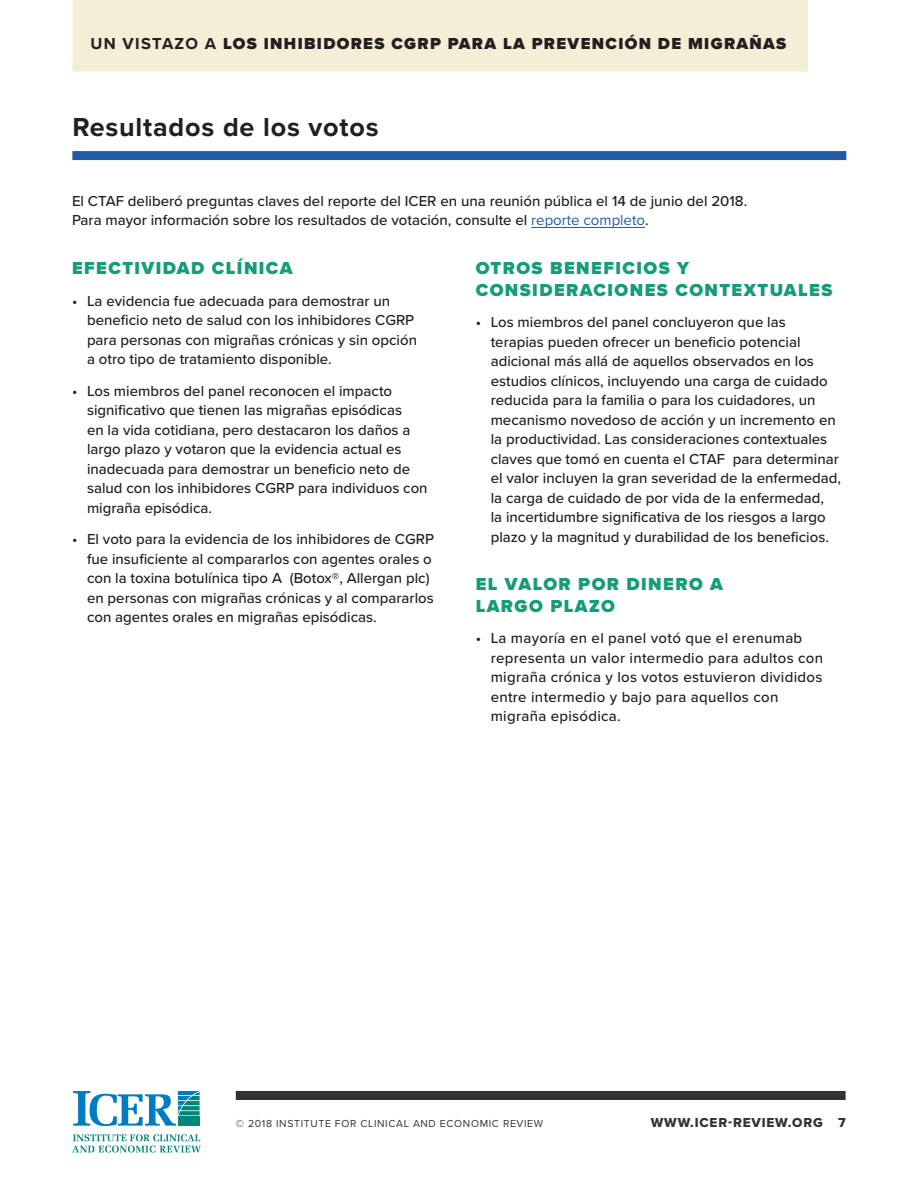
<style>
.page{position:relative;width:918px;height:1188px;background:#fff}
.page>*{position:absolute;margin:0;border:0;box-sizing:border-box;transform-origin:0 0}
.Header1{font:700 27px "Proxima Nova";letter-spacing:.03em;color:#231f20}
.header_2b{font:900 18px/21.6px "Proxima Nova";letter-spacing:.08em;color:#159d78}
.t1{font:900 16.5px "Proxima Nova";letter-spacing:.08em;color:#231f20}
.Body{font:500 15px/19.5px "Proxima Nova";color:#231f20}
.Body-2{font:500 15px/19.5px "Proxima Nova";letter-spacing:.02em;color:#231f20}
.t2{font:13.5px "Proxima Nova Extrabld";letter-spacing:.06em;color:#323332}
.t3{font:10.5px "Proxima Nova";letter-spacing:.06em;color:#323332}
.s1{font-weight:700}
.s2{font-weight:400;color:#245ba8}
</style>
<div class="page">
<div style="left:236px;top:1091px;width:610px;height:9px;background:#323332"></div>
<div style="left:72px;top:0;width:736px;height:72px;background:#f4eed6"></div>
<svg style="left:72px;top:1134px;width:129px;height:18px"></svg>
<svg style="left:73px;top:1091px;width:127px;height:35px"></svg>
<div style="left:72px;top:151px;width:774px;height:9px;background:#245ba8"></div>
<hr style="left:531px;top:227px;width:114px;height:1px;background:#0563c1">
<p class="t1" style="left:90px;top:34px;width:698px"><span class="s1">UN VISTAZO A</span> LOS INHIBIDORES CGRP PARA LA PREVENCIÓN DE MIGRAÑAS</p>
<p class="Header1" style="left:72px;top:111px;width:308px">Resultados de los votos</p>
<p class="Body" style="left:72px;top:192px;width:677px">El CTAF deliberó preguntas claves del reporte del ICER en una reunión pública el 14 de junio del 2018.<br>Para mayor información sobre los resultados de votación, consulte el <span class="s2">reporte completo</span>.</p>
<p class="header_2b" style="left:72px;top:258px;width:222px">EFECTIVIDAD CLÍNICA</p>
<p class="Body" style="left:87px;top:291px;width:332px;text-indent:-15px">• La evidencia fue adecuada para demostrar un beneficio neto de salud con los inhibidores CGRP para personas con migrañas crónicas y sin opción a otro tipo de tratamiento disponible.</p>
<p class="Body" style="left:87px;top:381px;width:342px;text-indent:-15px">• Los miembros del panel reconocen el impacto significativo que tienen las migrañas episódicas<br>en la vida cotidiana, pero destacaron los daños a largo plazo y votaron que la evidencia actual es inadecuada para demostrar un beneficio neto de salud con los inhibidores CGRP para individuos con migraña episódica.</p>
<p class="Body" style="left:87px;top:530px;width:349px;text-indent:-15px">• El voto para la evidencia de los inhibidores de CGRP fue insuficiente al compararlos con agentes orales o con la toxina botulínica tipo A (Botox®, Allergan plc) en personas con migrañas crónicas y al compararlos con agentes orales en migrañas episódicas.</p>
<p class="header_2b" style="left:476px;top:258px;width:358px">OTROS BENEFICIOS Y<br>CONSIDERACIONES CONTEXTUALES</p>
<p class="Body" style="left:491px;top:313px;width:352px;text-indent:-15px">• Los miembros del panel concluyeron que las terapias pueden ofrecer un beneficio potencial adicional más allá de aquellos observados en los estudios clínicos, incluyendo una carga de cuidado reducida para la familia o para los cuidadores, un mecanismo novedoso de acción y un incremento en la productividad. Las consideraciones contextuales claves que tomó en cuenta el CTAF para determinar el valor incluyen la gran severidad de la enfermedad, la carga de cuidado de por vida de la enfermedad,<br>la incertidumbre significativa de los riesgos a largo plazo y la magnitud y durabilidad de los beneficios.</p>
<p class="header_2b" style="left:476px;top:575px;width:249px">EL VALOR POR DINERO A<br>LARGO PLAZO</p>
<p class="Body-2" style="left:491px;top:629px;width:334px;text-indent:-15px">• La mayoría en el panel votó que el erenumab representa un valor intermedio para adultos con migraña crónica y los votos estuvieron divididos entre intermedio y bajo para aquellos con migraña episódica.</p>
<p class="t3" style="left:236px;top:1117px;width:309px">© 2018 INSTITUTE FOR CLINICAL AND ECONOMIC REVIEW</p>
<p class="t2" style="left:651px;top:1114px;width:196px">WWW.ICER-REVIEW.ORG 7</p>
</div>
